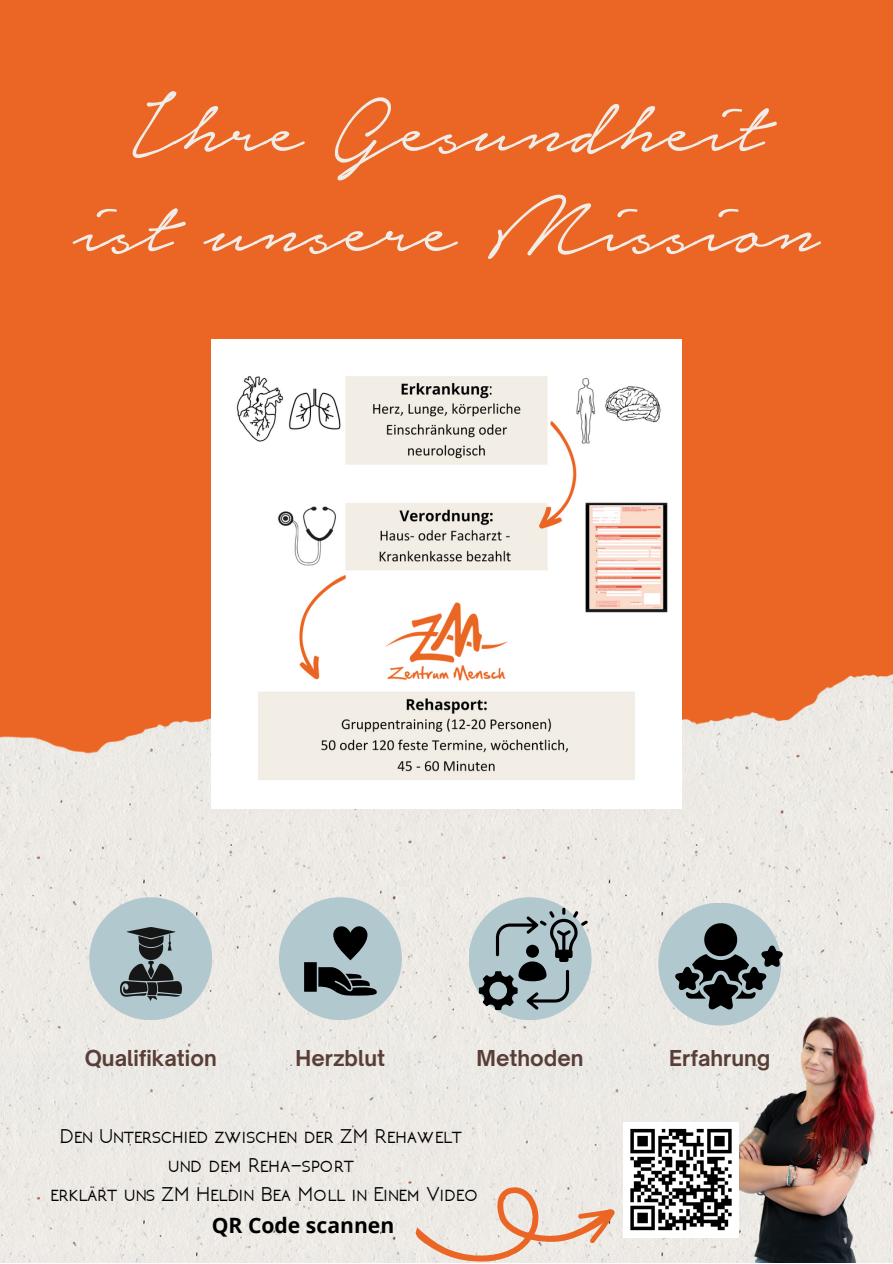
<style>
.page{position:relative;width:893px;height:1264px;background:#fff}
.page>*{position:absolute;margin:0;border:0;box-sizing:border-box;transform-origin:0 0}
.t1{font:107.85px "Notera";color:#f0ede8}
.t2{font:700 21.15px "NEOTERIC";color:#000}
.t3{font:700 21.15px "Open Sans";color:#000}
.t4{font:700 21px "Open Sauce One";color:#583e37}
</style>
<div class="page">
<div style="left:0;top:0;width:892px;height:1262px;background:#eb6624"></div>
<img style="left:0;top:647px;width:892px;height:615px">
<div style="left:468px;top:897px;width:123px;height:123px;background:#b1c8cf;border-radius:50%"></div>
<div style="left:89px;top:897px;width:123px;height:123px;background:#b1c8cf;border-radius:50%"></div>
<div style="left:279px;top:897px;width:123px;height:123px;background:#b1c8cf;border-radius:50%"></div>
<div style="left:658px;top:902px;width:123px;height:123px;background:#b1c8cf;border-radius:50%"></div>
<img style="left:120px;top:927px;width:62px;height:73px">
<svg style="left:304px;top:926px;width:73px;height:69px"></svg>
<svg style="left:479px;top:907px;width:109px;height:103px"></svg>
<svg style="left:675px;top:923px;width:107px;height:86px"></svg>
<img style="left:698px;top:1000px;width:190px;height:262px">
<img style="left:212px;top:340px;width:469px;height:468px">
<div style="left:623px;top:1121px;width:115px;height:116px;background:#fff"></div>
<svg style="left:413px;top:1127px;width:322px;height:135px"></svg>
<p class="t1" style="left:129px;top:70px;width:636px">Ihre Gesundheit</p>
<p class="t1" style="left:73px;top:170px;width:747px">ist unsere Mission</p>
<p class="t4" style="left:85px;top:1045px;width:133px">Qualifikation</p>
<p class="t4" style="left:295px;top:1045px;width:91px">Herzblut</p>
<p class="t4" style="left:476px;top:1044px;width:108px">Methoden</p>
<p class="t4" style="left:669px;top:1044px;width:103px">Erfahrung</p>
<p class="t2" style="left:60px;top:1125px;width:403px">Den Unterschied zwischen der ZM Rehawelt</p>
<p class="t2" style="left:168px;top:1154px;width:187px">und dem Reha-sport</p>
<p class="t2" style="left:50px;top:1183px;width:430px">erklärt uns ZM Heldin Bea Moll in Einem Video</p>
<p class="t3" style="left:212px;top:1209px;width:184px">QR Code scannen</p>
</div>
